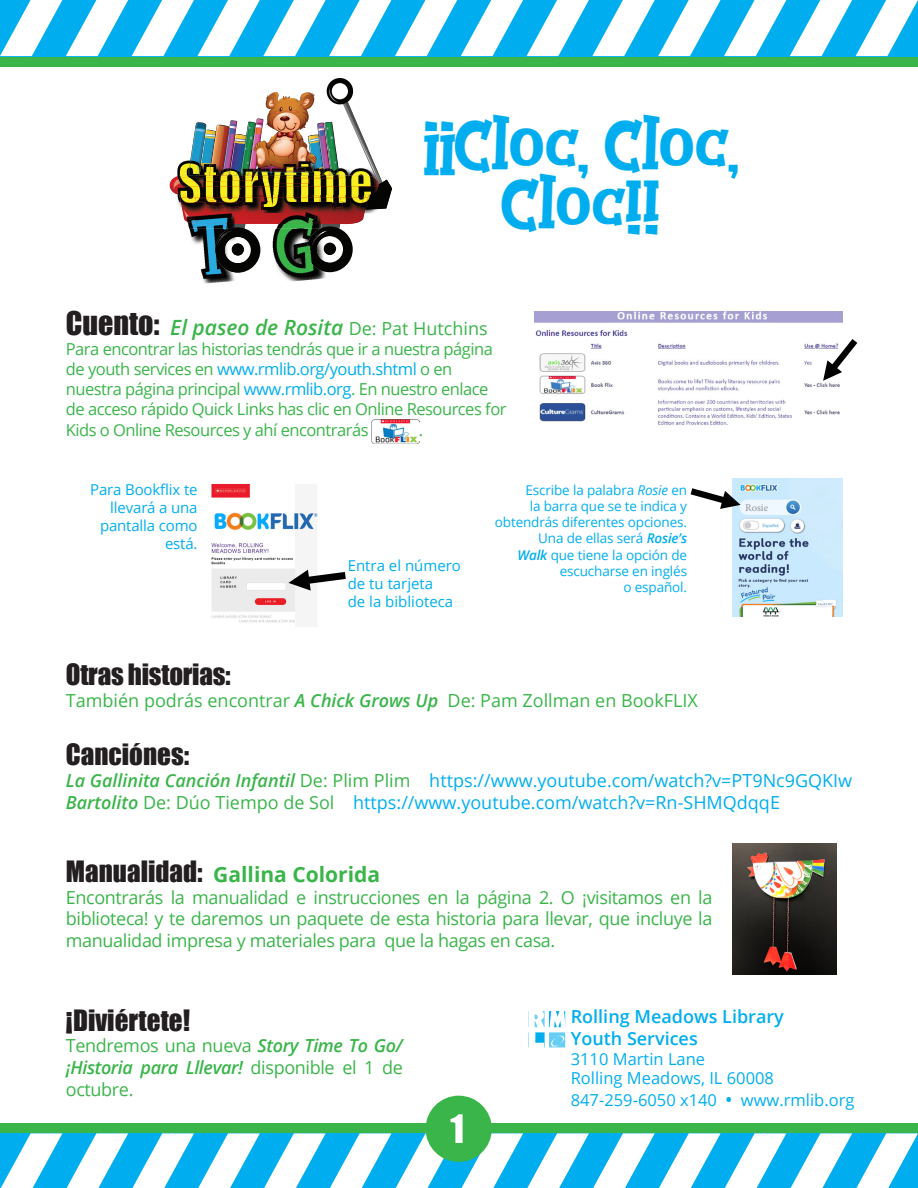
<style>
.page{position:relative;width:918px;height:1188px;background:#fff}
.page>*{position:absolute;margin:0;border:0;box-sizing:border-box;transform-origin:0 0}
.t1{font:36px/58.5px "The Bomb";color:#00aeef;text-align:center}
.t2{font:36px "Impact";color:#fff}
.t3{font:27px "Impact";color:#231f20}
.t4{font:italic 600 21px "Open Sans";color:#3ab54a}
.t5{font:700 21px "Open Sans";color:#3ab54a}
.t6{font:18px/21.6px "Open Sans";letter-spacing:-.02em;color:#3ab54a;text-align:justify}
.t7{font:18px "Open Sans";color:#00aeef}
.t8{font:18px "Open Sans";color:#3ab54a}
.t9{font:600 18px "Open Sans";color:#00aeef}
.t10{font:16.5px/19.8px "Open Sans";letter-spacing:-.03em;color:#3ab54a}
.t11{font:16.5px "Open Sans";color:#00aeef}
.t12{font:15px/18px "Open Sans";letter-spacing:-.01em;color:#00aeef;text-align:right}
.t13{font:13.5px/16.2px "Open Sans";letter-spacing:-.01em;color:#00aeef;text-align:right}
.t14{font:10.5px "Minion Pro";color:#939598}
.s1{font-family:"Impact";font-weight:400;font-style:normal;font-size:30px;color:#231f20}
.s2{font-weight:400;font-style:normal;font-size:18px}
.s3{color:#00aeef}
.s4{font-style:italic}
.s5{font-weight:600;font-style:italic}
.s6{font-weight:600;font-style:italic;color:#3ab54a}
.s7{color:#3ab54a}
.s8{font-family:"Impact";font-weight:400;font-size:27px;color:#231f20}
.s9{font-weight:600;font-size:18px}
</style>
<div class="page">
<div style="left:0;top:10px;width:918px;height:56px;background:#3ab54a"></div>
<svg style="left:0;top:0;width:918px;height:56px;background:#7bd5f6"></svg>
<div style="left:0;top:1123px;width:918px;height:56px;background:#3ab54a"></div>
<svg style="left:1px;top:1133px;width:917px;height:55px;background:#7bd5f6"></svg>
<div style="left:426px;top:1096px;width:66px;height:66px;background:#3ab54a;border-radius:50%"></div>
<img style="left:528px;top:1011px;width:37px;height:36px">
<img style="left:535px;top:312px;width:308px;height:113px">
<img style="left:372px;top:420px;width:47px;height:23px">
<svg style="left:815px;top:331px;width:43px;height:55px"></svg>
<img style="left:211px;top:483px;width:107px;height:144px">
<svg style="left:288px;top:568px;width:58px;height:23px"></svg>
<img style="left:732px;top:478px;width:111px;height:139px">
<svg style="left:690px;top:483px;width:52px;height:29px"></svg>
<div style="left:215px;top:227px;width:45px;height:46px;background:#040503;border-radius:50%"></div>
<svg style="left:225px;top:237px;width:26px;height:26px"></svg>
<div style="left:307px;top:227px;width:46px;height:45px;background:#040503;border-radius:50%"></div>
<div style="left:317px;top:236px;width:26px;height:26px;background:#fff;border-radius:50%"></div>
<img style="left:200px;top:256px;width:35px;height:28px">
<img style="left:215px;top:256px;width:30px;height:17px">
<img style="left:225px;top:256px;width:20px;height:7px">
<img style="left:274px;top:256px;width:58px;height:26px">
<img style="left:307px;top:256px;width:25px;height:16px">
<img style="left:317px;top:256px;width:15px;height:6px">
<img style="left:170px;top:78px;width:222px;height:178px">
<img style="left:195px;top:188px;width:48px;height:19px">
<img style="left:330px;top:188px;width:13px;height:20px">
<img style="left:261px;top:114px;width:54px;height:57px">
<img style="left:733px;top:843px;width:104px;height:132px">
<p class="t1" style="left:424px;top:130px;width:316px">¡¡Cloc, Cloc,<br>Cloc!!</p>
<p class="t4" style="left:66px;top:313px;width:423px"><span class="s1">Cuento:</span> El paseo de Rosita <span class="s2">De: Pat Hutchins</span></p>
<p class="t10" style="left:66px;top:339px;width:442px">Para encontrar las historias tendrás que ir a nuestra página de youth services en <span class="s3">www.rmlib.org/youth.shtml</span> o en nuestra página principal <span class="s3">www.rmlib.org</span>. En nuestro enlace de acceso rápido Quick Links has clic en Online Resources for</p>
<p class="t10" style="left:66px;top:420px;width:304px">Kids o Online Resources y ahí encontrarás</p>
<p class="t10" style="left:419px;top:420px;width:6px">.</p>
<p class="t12" style="left:90px;top:481px;width:109px">Para Bookflix te llevará a una</p>
<p class="t12" style="left:100px;top:517px;width:99px">pantalla como</p>
<p class="t12" style="left:165px;top:535px;width:34px">está.</p>
<p class="t12" style="left:348px;top:556px;width:115px">Entra el número</p>
<p class="t12" style="left:348px;top:574px;width:87px">de tu tarjeta</p>
<p class="t12" style="left:348px;top:592px;width:107px">de la biblioteca</p>
<p class="t13" style="left:495px;top:482px;width:194px">Escribe la palabra <span class="s4">Rosie</span> en<br>la barra que se te indica y obtendrás diferentes opciones.<br>Una de ellas será <span class="s5">Rosie’s<br>Walk</span> que tiene la opción de escucharse en inglés</p>
<p class="t13" style="left:623px;top:579px;width:65px">o español.</p>
<p class="t3" style="left:66px;top:654px;width:166px">Otras historias:</p>
<p class="t8" style="left:66px;top:688px;width:634px">También podrás encontrar <span class="s5">A Chick Grows Up</span> De: Pam Zollman en BookFLIX</p>
<p class="t14" style="left:745px;top:500px;width:25px">Rosie</p>
<p class="t3" style="left:66px;top:734px;width:125px">Canciónes:</p>
<p class="t7" style="left:66px;top:768px;width:788px"><span class="s6">La Gallinita Canción Infantil</span> <span class="s7">De: Plim Plim</span> https://www.youtube.com/watch?v=PT9Nc9GQKIw</p>
<p class="t7" style="left:66px;top:790px;width:716px"><span class="s6">Bartolito</span> <span class="s7">De: Dúo Tiempo de Sol</span> https://www.youtube.com/watch?v=Rn-SHMQdqqE</p>
<p class="t5" style="left:66px;top:860px;width:316px"><span class="s8">Manualidad:</span> Gallina Colorida</p>
<p class="t6" style="left:66px;top:886px;width:648px">Encontrarás la manualidad e instrucciones en la página 2. O ¡visitamos en la biblioteca! y te daremos un paquete de esta historia para llevar, que incluye la manualidad impresa y materiales para que la hagas en casa.</p>
<p class="t3" style="left:66px;top:999px;width:126px">¡Diviértete!</p>
<p class="t6" style="left:66px;top:1035px;width:339px">Tendremos una nueva <span class="s5">Story Time To Go/ ¡Historia para Lllevar!</span> disponible el 1 de octubre.</p>
<p class="t2" style="left:450px;top:1101px;width:15px">1</p>
<p class="t9" style="left:571px;top:1004px;width:215px">Rolling Meadows Library</p>
<p class="t9" style="left:571px;top:1026px;width:128px">Youth Services</p>
<p class="t11" style="left:571px;top:1047px;width:136px">3110 Martin Lane</p>
<p class="t11" style="left:571px;top:1067px;width:205px">Rolling Meadows, IL 60008</p>
<p class="t11" style="left:571px;top:1089px;width:285px">847-259-6050 x140 <span class="s9">•</span> www.rmlib.org</p>
</div>
